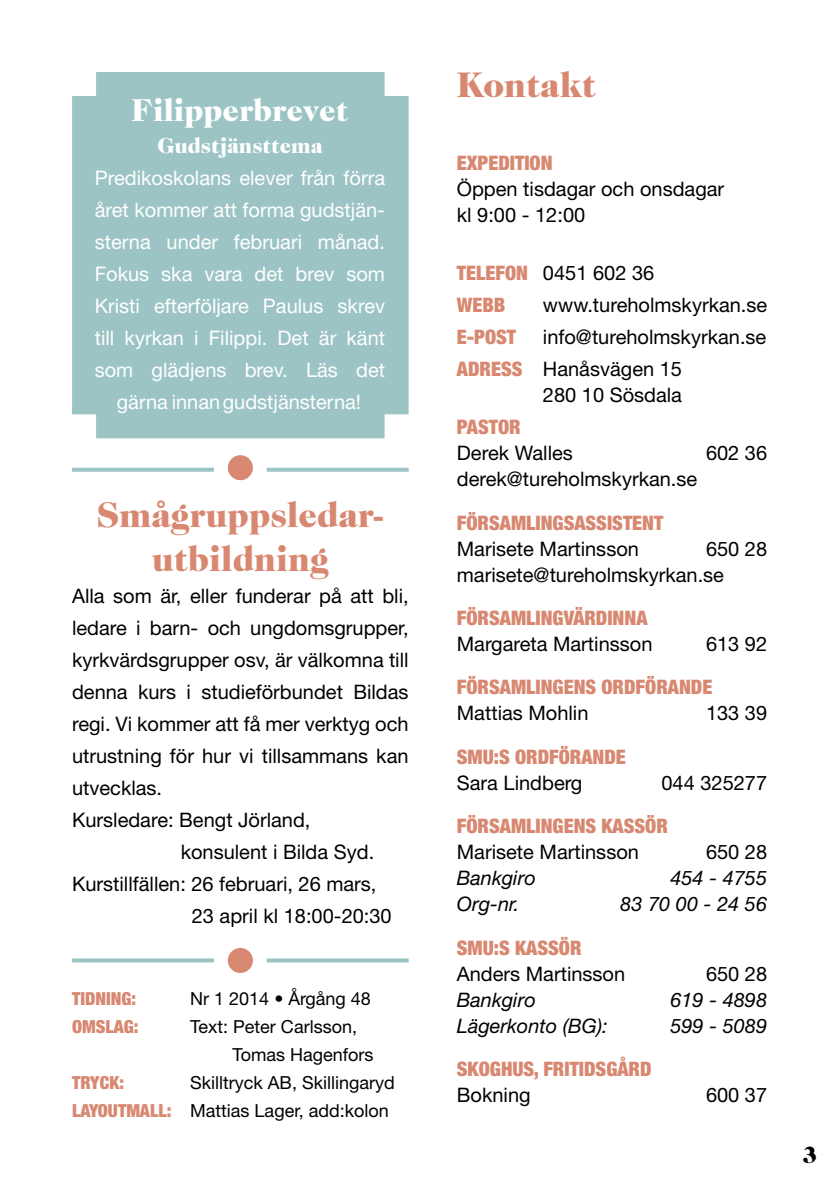
<style>
.page{position:relative;width:840px;height:1191px;background:#fff}
.page>*{position:absolute;margin:0;border:0;box-sizing:border-box;transform-origin:0 0}
.t1{font:900 36px/43.2px "Caslon 224 Std";color:#d88870;text-align:center}
.t2{font:900 32px "Caslon 224 Std";color:#fff}
.t3{font:900 24px "Caslon 224 Std";color:#000}
.t4{font:900 22px "Caslon 224 Std";color:#fff}
.t5{font:20px/26px "Helvetica Neue LT Std";color:#000}
.t6{font:20px/32px "Helvetica Neue LT Std";color:#fff;text-align:center}
.t7{font:900 condensed 20px/32px "Helvetica Neue LT Std";color:#d88870}
.t8{font:italic 20px "Helvetica Neue LT Std";color:#000}
.t9{font:18px/28px "Helvetica Neue LT Std";color:#000}
.t10{font:900 condensed 18px "Helvetica Neue LT Std";color:#d88870}
.s1{font-weight:900;font-stretch:condensed;color:#d88870}
.s2{font-weight:400;font-stretch:normal;color:#000}
</style>
<div class="page">
<div style="left:72px;top:72px;width:336px;height:366px;background:#9cc4c4"></div>
<svg style="left:72px;top:468px;width:142px;height:4px"></svg>
<svg style="left:72px;top:958px;width:142px;height:4px"></svg>
<svg style="left:266px;top:468px;width:142px;height:4px"></svg>
<svg style="left:266px;top:958px;width:142px;height:4px"></svg>
<div style="left:228px;top:455px;width:25px;height:25px;background:#d88870;border-radius:50%"></div>
<div style="left:228px;top:948px;width:25px;height:25px;background:#d88870;border-radius:50%"></div>
<h2 class="t2" style="left:132px;top:91px;width:218px">Filipperbrevet</h2>
<p class="t4" style="left:157px;top:133px;width:167px">Gudstjänsttema</p>
<p class="t6" style="left:95px;top:162px;width:292px">Predikoskolans elever från förra året kommer att forma gudstjän&shy;sterna under februari månad.<br>Fokus ska vara det brev som<br>Kristi efterföljare Paulus skrev till kyrkan i Filippi. Det är känt som glädjens brev. Läs det gärna innan gudstjänsterna!</p>
<h1 class="t1" style="left:96px;top:493px;width:290px">Smågruppsledar&shy;utbildning</h1>
<p class="t5" style="left:72px;top:582px;width:338px">Alla som är, eller funderar på att bli,</p>
<p class="t5" style="left:72px;top:614px;width:338px">ledare i barn- och ungdomsgrupper,</p>
<p class="t5" style="left:72px;top:646px;width:338px">kyrkvärdsgrupper osv, är välkomna till</p>
<p class="t5" style="left:72px;top:678px;width:338px">denna kurs i studieförbundet Bildas</p>
<p class="t5" style="left:72px;top:710px;width:338px">regi. Vi kommer att få mer verktyg och</p>
<p class="t5" style="left:72px;top:742px;width:338px">utrustning för hur vi tillsammans kan</p>
<p class="t5" style="left:72px;top:774px;width:92px">utvecklas.</p>
<p class="t5" style="left:72px;top:806px;width:240px">Kursledare: Bengt Jörland,</p>
<p class="t5" style="left:180px;top:838px;width:195px">konsulent i Bilda Syd.</p>
<p class="t5" style="left:72px;top:870px;width:306px">Kurstillfällen: 26 februari, 26 mars,</p>
<p class="t5" style="left:192px;top:902px;width:201px">23 april kl 18:00-20:30</p>
<p class="t10" style="left:72px;top:987px;width:66px">TIDNING:</p>
<p class="t9" style="left:190px;top:984px;width:182px">Nr 1 2014 • Årgång 48</p>
<p class="t10" style="left:72px;top:1015px;width:68px">OMSLAG:</p>
<p class="t9" style="left:232px;top:1012px;width:143px;text-indent:-42px">Text: Peter Carlsson,<br>Tomas H agenfors</p>
<p class="t10" style="left:72px;top:1072px;width:53px">TRYCK:</p>
<p class="t9" style="left:72px;top:1068px;width:324px;text-indent:118px">Skilltryck AB, Skillingaryd<br><span class="s1">LAYOUTMALL:</span> M attias Lager, add:kolon</p>
<h1 class="t1" style="left:456px;top:63px;width:140px">Kontakt</h1>
<p class="t7" style="left:456px;top:147px;width:97px">EXPEDITION</p>
<p class="t5" style="left:456px;top:176px;width:269px">Öppen tisdagar och onsdagar kl 9:00 - 12:00</p>
<p class="t7" style="left:456px;top:257px;width:199px">TELEFON <span class="s2">0451 602 36<br></span>WEBB</p>
<p class="t5" style="left:542px;top:292px;width:226px">www.tureholmskyrkan.se</p>
<p class="t5" style="left:456px;top:321px;width:311px;line-height:32px;text-indent:86px">info@tureholmskyrkan.se<br><span class="s1">ADRESS</span> H anåsvägen 15</p>
<p class="t5" style="left:542px;top:382px;width:140px">280 10 Sösdala</p>
<p class="t7" style="left:456px;top:411px;width:65px">PASTOR</p>
<p class="t5" style="left:456px;top:440px;width:117px">Derek Walles</p>
<p class="t5" style="left:705px;top:440px;width:63px">602 36</p>
<p class="t5" style="left:456px;top:466px;width:242px">derek@tureholmskyrkan.se</p>
<p class="t7" style="left:456px;top:506px;width:208px">FÖRSAMLINGSASSISTENT</p>
<p class="t5" style="left:456px;top:535px;width:183px">M arisete M artinsson</p>
<p class="t7" style="left:456px;top:321px;width:61px">E-POST</p>
<p class="t5" style="left:456px;top:535px;width:311px;text-indent:249px">650 28 marisete@tureholmskyrkan.se</p>
<p class="t7" style="left:456px;top:601px;width:192px">FÖRSAMLINGVÄRDINNA</p>
<p class="t5" style="left:456px;top:630px;width:197px">M argareta M artinsson</p>
<p class="t5" style="left:705px;top:630px;width:63px">613 92</p>
<p class="t7" style="left:456px;top:671px;width:257px">FÖRSAMLINGENS ORDFÖRANDE</p>
<p class="t5" style="left:456px;top:700px;width:133px">Mattias Mohlin</p>
<p class="t5" style="left:705px;top:700px;width:63px">133 39</p>
<p class="t7" style="left:456px;top:740px;width:170px">SMU:S ORDFÖRANDE</p>
<p class="t5" style="left:456px;top:769px;width:127px">Sara Lindberg</p>
<p class="t5" style="left:661px;top:769px;width:107px">044 325277</p>
<p class="t7" style="left:456px;top:809px;width:212px">FÖRSAMLINGENS KASSÖR</p>
<p class="t5" style="left:456px;top:839px;width:183px">M arisete M artinsson</p>
<p class="t5" style="left:705px;top:839px;width:63px">650 28</p>
<p class="t8" style="left:456px;top:866px;width:80px">Bankgiro</p>
<p class="t8" style="left:670px;top:866px;width:98px">454 - 4755</p>
<p class="t8" style="left:456px;top:892px;width:64px">Org-nr.</p>
<p class="t8" style="left:620px;top:892px;width:148px">83 70 00 - 24 56</p>
<p class="t7" style="left:456px;top:931px;width:126px">SMU:S KASSÖR</p>
<p class="t5" style="left:456px;top:960px;width:170px">Anders Martinsson</p>
<p class="t5" style="left:705px;top:960px;width:63px">650 28</p>
<p class="t8" style="left:456px;top:987px;width:80px">Bankgiro</p>
<p class="t8" style="left:670px;top:987px;width:98px">619 - 4898</p>
<p class="t8" style="left:456px;top:1013px;width:152px">Lägerkonto (BG):</p>
<p class="t8" style="left:670px;top:1013px;width:98px">599 - 5089</p>
<p class="t7" style="left:456px;top:1052px;width:196px">SKOGHUS, FRITIDSGÅRD</p>
<p class="t5" style="left:456px;top:1081px;width:75px">Bokning</p>
<p class="t5" style="left:705px;top:1081px;width:63px">600 37</p>
<p class="t3" style="left:801px;top:1141px;width:16px">3</p>
</div>
